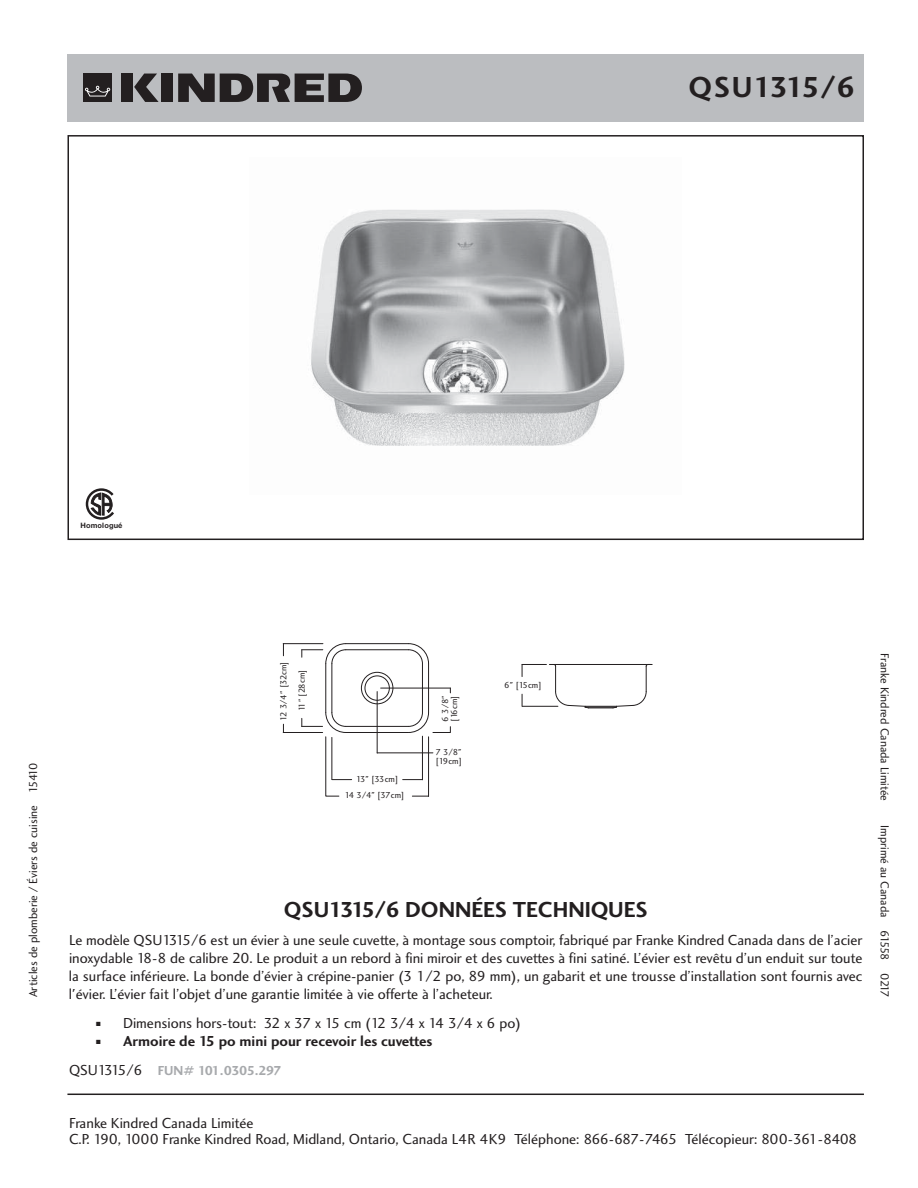
<style>
.page{position:relative;width:918px;height:1188px;background:#fff}
.page>*{position:absolute;margin:0;border:0;box-sizing:border-box;transform-origin:0 0}
.t1{font:30px "Charlotte Sans Bold Plain";letter-spacing:-.005em;color:#231f20}
.t2{font:22.5px "Charlotte Sans Bold Plain";color:#231f20}
.t3{font:15px/18px "Charlotte Sans Book Plain";color:#231f20;text-align:justify}
.t4{font:15px "Charlotte Sans Bold Plain";color:#231f20}
.t5{font:13.5px "Charlotte Sans Bold Plain";letter-spacing:-.04em;color:#a7a9ac}
.t6{font:12px "Charlotte Sans Book Plain";color:#231f20}
.t7{font:9px/9px "Charlotte Sans Book Plain";color:#231f20}
.t8{font:700 7.35px "Helvetica Neue";letter-spacing:.02em;color:#231f20}
.s1{font-family:"Charlotte Sans Book Plain";font-size:15px;color:#231f20}
</style>
<div class="page">
<div style="left:68px;top:54px;width:796px;height:68px;background:#bbbdc0"></div>
<img style="left:311px;top:209px;width:314px;height:237px">
<div style="left:68px;top:135px;width:796px;height:405px;border:2px solid #231f20"></div>
<hr style="left:554px;top:664px;width:98px;height:1px;background:#231f20">
<hr style="left:331px;top:664px;width:1px;height:48px;background:#231f20">
<hr style="left:346px;top:649px;width:63px;height:1px;background:#231f20">
<hr style="left:422px;top:664px;width:1px;height:48px;background:#231f20">
<hr style="left:346px;top:726px;width:63px;height:1px;background:#231f20">
<svg style="left:408px;top:643px;width:21px;height:21px"></svg>
<hr style="left:325px;top:664px;width:1px;height:48px;background:#231f20">
<hr style="left:346px;top:643px;width:63px;height:1px;background:#231f20">
<hr style="left:428px;top:664px;width:1px;height:48px;background:#231f20">
<hr style="left:346px;top:732px;width:63px;height:1px;background:#231f20">
<div style="left:365px;top:675px;width:25px;height:26px;border:1px solid #231f20;border-radius:50%"></div>
<div style="left:361px;top:672px;width:32px;height:32px;border:1px solid #231f20;border-radius:50%"></div>
<hr style="left:377px;top:692px;width:1px;height:61px;background:#231f20">
<hr style="left:428px;top:737px;width:1px;height:59px;background:#231f20">
<hr style="left:377px;top:752px;width:56px;height:1px;background:#231f20">
<svg style="left:301px;top:643px;width:46px;height:22px"></svg>
<hr style="left:283px;top:643px;width:40px;height:1px;background:#231f20">
<hr style="left:283px;top:732px;width:40px;height:1px;background:#231f20">
<svg style="left:283px;top:644px;width:1px;height:12px"></svg>
<svg style="left:412px;top:796px;width:17px;height:1px"></svg>
<svg style="left:522px;top:664px;width:126px;height:45px"></svg>
<hr style="left:422px;top:736px;width:1px;height:44px;background:#231f20">
<svg style="left:301px;top:712px;width:51px;height:85px"></svg>
<svg style="left:403px;top:779px;width:19px;height:1px"></svg>
<hr style="left:381px;top:688px;width:69px;height:1px;background:#231f20">
<svg style="left:408px;top:712px;width:43px;height:21px"></svg>
<hr style="left:67px;top:1094px;width:797px;height:1px;background:#231f20">
<svg style="left:85px;top:488px;width:32px;height:53px"></svg>
<svg style="left:134px;top:74px;width:25px;height:28px"></svg>
<div style="left:161px;top:74px;width:12px;height:28px;background:#231f20"></div>
<svg style="left:178px;top:74px;width:184px;height:28px"></svg>
<div style="left:84px;top:74px;width:28px;height:28px;background:#231f20"></div>
<div style="left:121px;top:74px;width:12px;height:28px;background:#231f20"></div>
<svg style="left:85px;top:86px;width:25px;height:11px"></svg>
<h1 class="t1" style="left:689px;top:69px;width:168px">QSU1315/6</h1>
<p class="t8" style="left:80px;top:523px;width:44px">Homologué</p>
<p class="t6" style="left:28px;top:997px;width:236px;rotate:-90deg">Articles de plomberie / Éviers de cuisine 15410</p>
<p class="t7" style="left:280px;top:721px;width:61px;rotate:-90deg">12 3/4" [32cm]</p>
<p class="t7" style="left:298px;top:711px;width:43px;rotate:-90deg">11" [28cm]</p>
<p class="t7" style="left:356px;top:775px;width:44px">13" [33cm]</p>
<p class="t7" style="left:345px;top:792px;width:61px">14 3/4" [37cm]</p>
<p class="t7" style="left:441px;top:722px;width:28px;rotate:-90deg">6 3/8" [16cm]</p>
<p class="t7" style="left:436px;top:748px;width:28px">7 3/8" [19cm]</p>
<p class="t7" style="left:504px;top:681px;width:39px">6" [15cm]</p>
<h2 class="t2" style="left:284px;top:896px;width:365px">QSU1315/6 DONNÉES TECHNIQUES</h2>
<p class="t3" style="left:69px;top:933px;width:795px">Le modèle QSU1315/6 est un évier à une seule cuvette, à montage sous comptoir, fabriqué par Franke Kindred Canada dans de l’acier inoxydable 18-8 de calibre 20. Le produit a un rebord à fini miroir et des cuvettes à fini satiné. L’évier est revêtu d’un enduit sur toute la surface inférieure. La bonde d’évier à crépine-panier (3 1/2 po, 89 mm), un gabarit et une trousse d’installation sont fournis avec l'évier. L’évier fait l’objet d’une garantie limitée à vie offerte à l’acheteur.</p>
<p class="t3" style="left:96px;top:1015px;width:427px">■ Dimensions hors-tout: 32 x 37 x 15 cm (12 3/4 x 14 3/4 x 6 po)</p>
<p class="t4" style="left:96px;top:1032px;width:338px">■ Armoire de 15 po mini pour recevoir les cuvettes</p>
<p class="t5" style="left:69px;top:1062px;width:214px"><span class="s1">QSU1315/6</span> FUN# 101.0305.297</p>
<p class="t6" style="left:890px;top:653px;width:149px;rotate:90deg">Franke Kindred Canada Limitée</p>
<p class="t6" style="left:890px;top:825px;width:174px;rotate:90deg">Imprimé au Canada 61558 0217</p>
<p class="t3" style="left:69px;top:1116px;width:790px;line-height:16.5px">Franke Kindred Canada Limitée<br>C.P. 190, 1000 Franke Kindred Road, Midland, Ontario, Canada L4R 4K9 Téléphone: 866-687-7465 Télécopieur: 800-361-8408</p>
</div>
